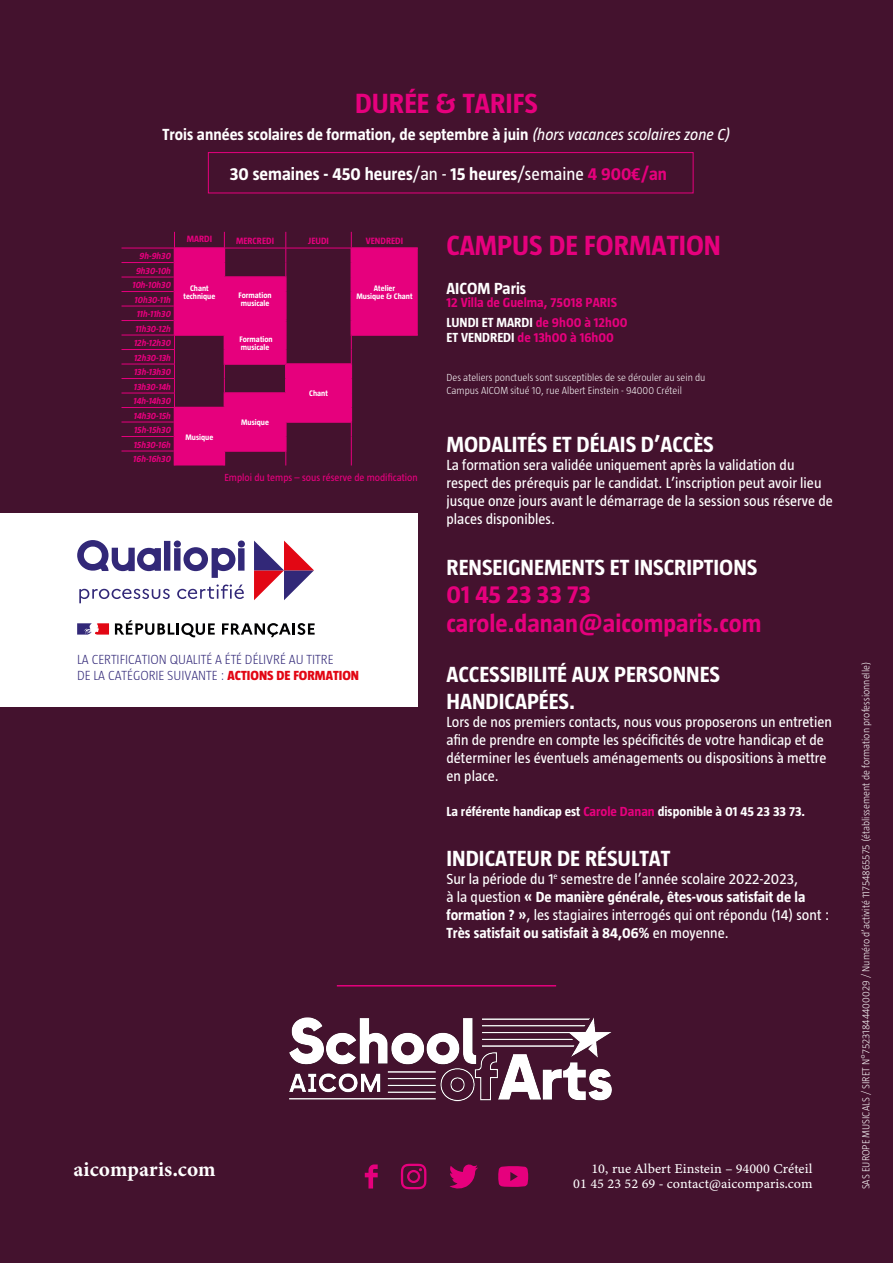
<style>
.page{position:relative;width:893px;height:1263px;background:#44122e}
.page>*{position:absolute;margin:0;border:0;box-sizing:border-box;transform-origin:0 0}
.t1{font:700 28.5px "Taz";color:#e6007d}
.t2{font:700 25.5px/28.5px "Taz";color:#e6007d}
.t3{font:700 22.5px/27px "Taz";color:#fff}
.t4{font:21px "Minion Variable Concept";color:#fff}
.t5{font:700 18px "Taz";color:#fff}
.t6{font:700 16.5px "Taz";color:#fff}
.t7{font:15px/18px "Taz";color:#fff}
.t8{font:300 13.5px/16.2px "Taz";color:#322878}
.t9{font:700 13.5px/19.5px "Taz";color:#e6007d}
.t10{font:13.5px/15px "Minion Variable Concept";color:#fff;text-align:right}
.t11{font:700 13.5px "Taz";color:#fff}
.t12{font:300 10.5px/13.5px "Taz";color:#fff}
.t13{font:10.5px "Taz";color:#e6007d}
.t14{font:italic 700 9.3px/14.5px "Taz";color:#e6007d;text-align:justify}
.t15{font:700 9.3px "Taz";color:#e6007d}
.t16{font:700 8.25px/8.6px "Taz";color:#fff;text-align:center}
.s1{font-weight:400;font-style:italic}
.s2{font-weight:400}
.s3{color:#e6007d}
.s4{font-weight:800;color:#e20714}
.s5{color:#fff}
.s6{font-weight:700}
</style>
<div class="page">
<hr style="left:337px;top:985px;width:219px;height:1px;background:#e6007d">
<svg style="left:498px;top:1166px;width:30px;height:21px"></svg>
<svg style="left:449px;top:1164px;width:29px;height:25px"></svg>
<svg style="left:365px;top:1164px;width:13px;height:24px"></svg>
<svg style="left:401px;top:1164px;width:25px;height:25px"></svg>
<div style="left:208px;top:152px;width:485px;height:41px;border:1px solid #e6007d"></div>
<svg style="left:175px;top:249px;width:243px;height:216px"></svg>
<hr style="left:352px;top:247px;width:66px;height:2px;background:#e6007d">
<hr style="left:224px;top:276px;width:63px;height:2px;background:#e6007d">
<hr style="left:224px;top:320px;width:63px;height:1px;background:#e6007d">
<hr style="left:351px;top:334px;width:67px;height:2px;background:#e6007d">
<hr style="left:224px;top:363px;width:62px;height:2px;background:#e6007d">
<hr style="left:286px;top:363px;width:66px;height:2px;background:#e6007d">
<hr style="left:224px;top:392px;width:63px;height:2px;background:#e6007d">
<hr style="left:175px;top:407px;width:50px;height:1px;background:#e6007d">
<hr style="left:285px;top:421px;width:67px;height:2px;background:#e6007d">
<hr style="left:224px;top:450px;width:63px;height:2px;background:#e6007d">
<hr style="left:175px;top:247px;width:49px;height:2px;background:#e6007d">
<hr style="left:175px;top:334px;width:50px;height:2px;background:#e6007d">
<hr style="left:122px;top:248px;width:53px;height:1px;background:#e6007d">
<hr style="left:122px;top:262px;width:52px;height:1px;background:#e6007d">
<hr style="left:122px;top:277px;width:52px;height:1px;background:#e6007d">
<hr style="left:122px;top:291px;width:52px;height:1px;background:#e6007d">
<hr style="left:122px;top:306px;width:52px;height:1px;background:#e6007d">
<hr style="left:122px;top:320px;width:52px;height:1px;background:#e6007d">
<hr style="left:122px;top:335px;width:53px;height:1px;background:#e6007d">
<hr style="left:122px;top:349px;width:53px;height:1px;background:#e6007d">
<hr style="left:122px;top:364px;width:53px;height:1px;background:#e6007d">
<hr style="left:122px;top:378px;width:53px;height:1px;background:#e6007d">
<hr style="left:122px;top:393px;width:53px;height:1px;background:#e6007d">
<hr style="left:122px;top:407px;width:53px;height:1px;background:#e6007d">
<hr style="left:122px;top:422px;width:52px;height:1px;background:#e6007d">
<hr style="left:122px;top:436px;width:52px;height:1px;background:#e6007d">
<hr style="left:122px;top:451px;width:52px;height:1px;background:#e6007d">
<svg style="left:224px;top:232px;width:1px;height:233px"></svg>
<svg style="left:285px;top:232px;width:2px;height:233px"></svg>
<svg style="left:351px;top:232px;width:1px;height:233px"></svg>
<hr style="left:224px;top:248px;width:62px;height:1px;background:#e6007d">
<hr style="left:286px;top:248px;width:66px;height:1px;background:#e6007d">
<svg style="left:174px;top:232px;width:1px;height:233px"></svg>
<div style="left:0;top:513px;width:418px;height:193px;background:#fff"></div>
<svg style="left:79px;top:589px;width:91px;height:14px"></svg>
<svg style="left:177px;top:584px;width:67px;height:15px"></svg>
<svg style="left:254px;top:541px;width:60px;height:59px"></svg>
<svg style="left:77px;top:623px;width:32px;height:12px"></svg>
<svg style="left:115px;top:620px;width:100px;height:17px"></svg>
<svg style="left:77px;top:540px;width:168px;height:38px"></svg>
<svg style="left:222px;top:623px;width:93px;height:14px"></svg>
<img style="left:289px;top:1017px;width:323px;height:85px">
<h1 class="t1" style="left:355px;top:87px;width:184px">DURÉE &amp; TARIFS</h1>
<p class="t6" style="left:163px;top:125px;width:569px">Trois années scolaires de formation, de septembre à juin <span class="s1">(hors vacances scolaires zone C)</span></p>
<p class="t5" style="left:230px;top:164px;width:439px">30 semaines - 450 heures<span class="s2">/an -</span> 15 heures<span class="s2">/semaine</span> <span class="s3">4 900€/an</span></p>
<p class="t14" style="left:140px;top:248px;width:33px">9h-9h30</p>
<p class="t14" style="left:133px;top:263px;width:40px;text-align:center">9h30-10h<br>10h-10h30</p>
<p class="t14" style="left:135px;top:292px;width:38px">10h30-11h 11h-11h30<br>11h30-12h</p>
<p class="t14" style="left:134px;top:335px;width:38px">12h-12h30<br>12h30-13h 13h-13h30</p>
<p class="t14" style="left:134px;top:379px;width:39px">13h30-14h<br>14h-14h30</p>
<p class="t14" style="left:134px;top:408px;width:39px">14h30-15h</p>
<p class="t14" style="left:133px;top:422px;width:39px">15h-15h30<br>15h30-16h 16h-16h30</p>
<p class="t15" style="left:187px;top:234px;width:27px">MARDI</p>
<p class="t15" style="left:236px;top:235px;width:39px">MERCREDI</p>
<p class="t15" style="left:308px;top:235px;width:22px">JEUDI</p>
<p class="t15" style="left:366px;top:235px;width:39px">VENDREDI</p>
<p class="t16" style="left:183px;top:283px;width:33px">Chant technique</p>
<p class="t16" style="left:357px;top:283px;width:58px">Atelier<br>Musique &amp; Chant</p>
<p class="t16" style="left:238px;top:291px;width:35px;text-align:left">Formation musicale</p>
<p class="t16" style="left:239px;top:335px;width:35px;text-align:left">Formation musicale</p>
<p class="t16" style="left:186px;top:433px;width:29px">Musique</p>
<p class="t16" style="left:241px;top:418px;width:29px">Musique</p>
<p class="t16" style="left:309px;top:389px;width:20px">Chant</p>
<p class="t13" style="left:224px;top:471px;width:195px">Emploi du temps – sous réserve de modification</p>
<p class="t8" style="left:77px;top:651px;width:283px">LA CERTIFICATION QUALITÉ A ÉTÉ DÉLIVRÉ AU TITRE<br>DE LA CATÉGORIE SUIVANTE : <span class="s4">ACTIONS DE FORMATION</span></p>
<h1 class="t1" style="left:446px;top:229px;width:276px">CAMPUS DE FORMATION</h1>
<p class="t6" style="left:446px;top:279px;width:81px">AICOM Paris</p>
<p class="t9" style="left:446px;top:293px;width:182px">12 Villa de Guelma, 75018 PARIS<br><span class="s5">LUNDI ET MARDI</span> de 9h00 à 12h00</p>
<p class="t9" style="left:446px;top:327px;width:169px"><span class="s5">ET VENDREDI</span> de 13h00 à 16h00</p>
<p class="t12" style="left:446px;top:370px;width:260px">Des ateliers ponctuels sont susceptibles de se dérouler au sein du<br>Campus AICOM situé 10, rue Albert Einstein - 94000 Créteil</p>
<h3 class="t3" style="left:446px;top:431px;width:269px">MODALITÉS ET DÉLAIS D’ACCÈS</h3>
<p class="t7" style="left:446px;top:456px;width:388px">La formation sera validée uniquement après la validation du respect des prérequis par le candidat. L’inscription peut avoir lieu jusque onze jours avant le démarrage de la session sous réserve de places disponibles.</p>
<h3 class="t3" style="left:446px;top:553px;width:312px">RENSEIGNEMENTS ET INSCRIPTIONS</h3>
<h2 class="t2" style="left:446px;top:580px;width:316px">01 45 23 33 73 carole.danan@aicomparis.com</h2>
<h3 class="t3" style="left:446px;top:661px;width:275px">ACCESSIBILITÉ AUX PERSONNES<br>HANDICAPÉES.</h3>
<p class="t7" style="left:446px;top:713px;width:387px">Lors de nos premiers contacts, nous vous proposerons un entretien afin de prendre en compte les spécificités de votre handicap et de déterminer les éventuels aménagements ou dispositions à mettre en place.</p>
<p class="t11" style="left:446px;top:803px;width:360px">La référente handicap est <span class="s3">Carole Danan</span> disponible à 01 45 23 33 73.</p>
<h3 class="t3" style="left:446px;top:845px;width:225px">INDICATEUR DE RÉSULTAT</h3>
<p class="t7" style="left:446px;top:870px;width:384px">Sur la période du 1<sup>e</sup> semestre de l’année scolaire 2022-2023,<br>à la question <span class="s6">« De manière générale, êtes-vous satisfait de la formation ? »</span>, les stagiaires interrogés qui ont répondu (14) sont :<br><span class="s6">Très satisfait ou satisfait à 84,06%</span> en moyenne.</p>
<h3 class="t4" style="left:73px;top:1154px;width:144px">aicomparis.com</h3>
<p class="t10" style="left:573px;top:1161px;width:241px">10, rue Albert Einstein – 94000 Créteil<br>01 45 23 52 69 - contact@aicomparis.com</p>
<p class="t12" style="left:859px;top:1189px;width:529px;rotate:-90deg">SAS EUROPE MUSICALS / SIRET N°75231844400029 / Numéro d’activité 11754865575 (établissement de formation professionnelle)</p>
</div>
